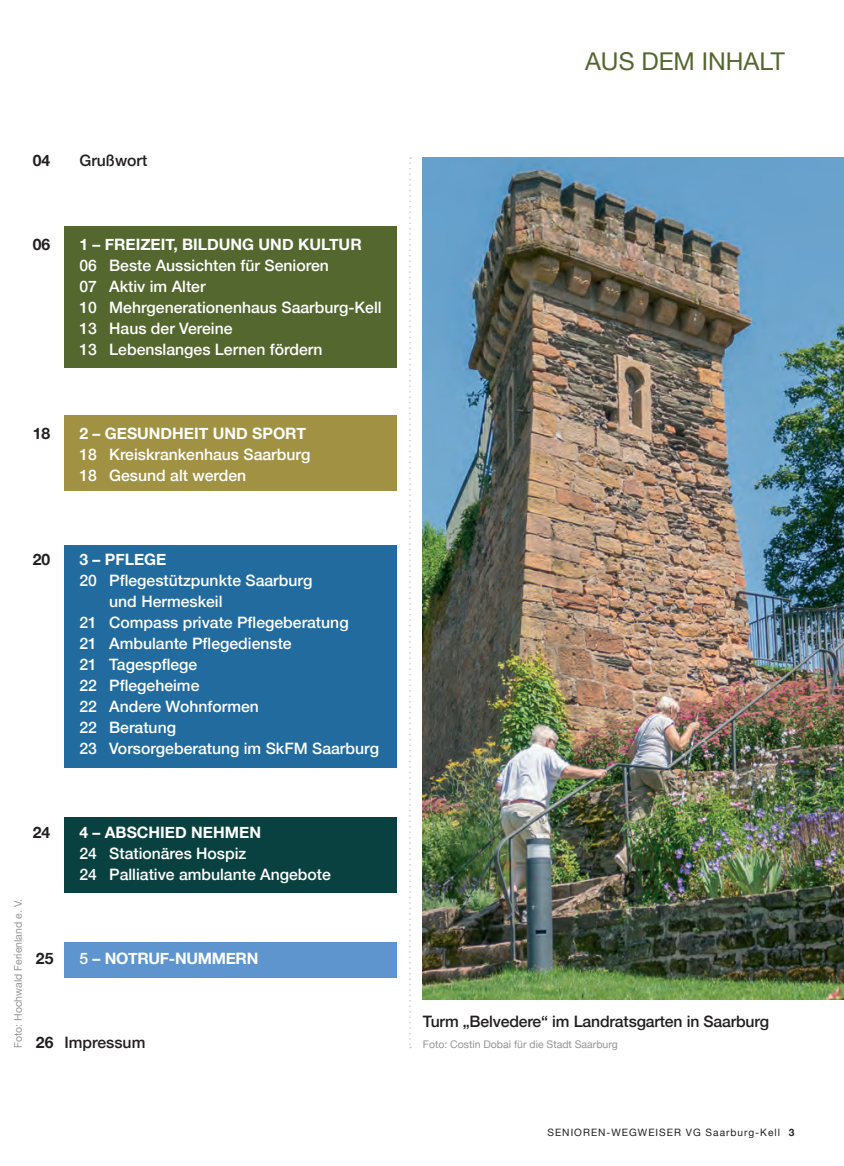
<style>
.page{position:relative;width:844px;height:1166px;background:#fff}
.page>*{position:absolute;margin:0;border:0;box-sizing:border-box;transform-origin:0 0}
.t1{font:24.5px "Helvetica Neue";color:#53672e}
.t2{font:500 15.75px/21px "Helvetica Neue";color:#fff}
.t3{font:700 15.75px "Helvetica Neue";color:#fff}
.t4{font:500 15.75px "Helvetica Neue";letter-spacing:-.01em;color:#231f20}
.t5{font:700 15.75px "Helvetica Neue";letter-spacing:-.02em;color:#fff}
.t6{font:700 15.75px "Helvetica Neue";color:#231f20}
.t7{font:10.5px "Helvetica Neue";color:#939598}
.t8{font:10.15px "Helvetica Neue";letter-spacing:.1em;color:#231f20}
.s1{font-weight:500}
.s2{font-weight:700}
</style>
<div class="page">
<div style="left:64px;top:942px;width:333px;height:35px;background:#5e95cf"></div>
<div style="left:64px;top:817px;width:333px;height:75px;background:#094140"></div>
<div style="left:64px;top:545px;width:333px;height:222px;background:#216b9e"></div>
<div style="left:64px;top:416px;width:333px;height:75px;background:#a19142"></div>
<div style="left:64px;top:227px;width:333px;height:141px;background:#53672e"></div>
<svg style="left:409px;top:157px;width:2px;height:891px"></svg>
<img style="left:422px;top:157px;width:421px;height:843px">
<p class="t6" style="left:33px;top:148px;width:19px">04</p>
<p class="t4" style="left:79px;top:148px;width:69px">Grußwort</p>
<p class="t6" style="left:33px;top:232px;width:19px">06</p>
<p class="t6" style="left:33px;top:421px;width:19px">18</p>
<p class="t3" style="left:79px;top:232px;width:284px">1 – FREIZEIT, BILDUNG UND KULTUR</p>
<p class="t2" style="left:79px;top:254px;width:303px">06 Beste Aussichten für Senioren<br>07 Aktiv im Alter<br>10 Mehrgenerationenhaus Saarburg-Kell<br>13 Haus der Vereine<br>13 Lebenslanges Lernen fördern</p>
<p class="t3" style="left:79px;top:421px;width:228px">2 – GESUNDHEIT UND SPORT</p>
<p class="t2" style="left:79px;top:443px;width:232px">18 Kreiskrankenhaus Saarburg<br>18 Gesund alt werden</p>
<p class="t6" style="left:33px;top:547px;width:19px">20</p>
<p class="t3" style="left:79px;top:547px;width:88px">3 – PFLEGE</p>
<p class="t2" style="left:79px;top:569px;width:234px">20 Pflegestützpunkte Saarburg</p>
<p class="t2" style="left:109px;top:590px;width:115px">und Hermeskeil</p>
<p class="t2" style="left:79px;top:611px;width:271px">21 Compass private Pflegeberatung</p>
<p class="t2" style="left:79px;top:632px;width:214px">21 Ambulante Pflegedienste</p>
<p class="t2" style="left:79px;top:653px;width:119px">21 Tagespflege</p>
<p class="t2" style="left:79px;top:674px;width:121px">22 Pflegeheime</p>
<p class="t2" style="left:79px;top:695px;width:181px">22 Andere Wohnformen</p>
<p class="t2" style="left:79px;top:716px;width:98px">22 Beratung</p>
<p class="t2" style="left:79px;top:737px;width:301px">23 Vorsorgeberatung im SkFM Saarburg</p>
<p class="t7" style="left:11px;top:1048px;width:150px;rotate:-90deg">Foto: Hochwald Ferienland e. V.</p>
<p class="t6" style="left:33px;top:820px;width:19px">24</p>
<p class="t3" style="left:79px;top:820px;width:183px">4 – ABSCHIED NEHMEN</p>
<p class="t2" style="left:79px;top:842px;width:253px">24 Stationäres Hospiz<br>24 Palliative ambulante Angebote</p>
<p class="t6" style="left:36px;top:946px;width:19px">25</p>
<p class="t5" style="left:79px;top:946px;width:180px"><span class="s1">5</span> – NOTRUF-NUMMERN</p>
<p class="t4" style="left:36px;top:1030px;width:111px"><span class="s2">26</span> Impressum</p>
<h1 class="t1" style="left:585px;top:44px;width:201px">AUS DEM INHALT</h1>
<p class="t4" style="left:423px;top:1009px;width:347px">Turm „Belvedere“ im Landratsgarten in Saarburg</p>
<p class="t7" style="left:423px;top:1037px;width:196px">Foto: Costin Dobai für die Stadt Saarburg</p>
<p class="t8" style="left:547px;top:1125px;width:248px">SENIOREN-WEGWEISER VG Saarburg-Kell <span class="s2">3</span></p>
</div>
